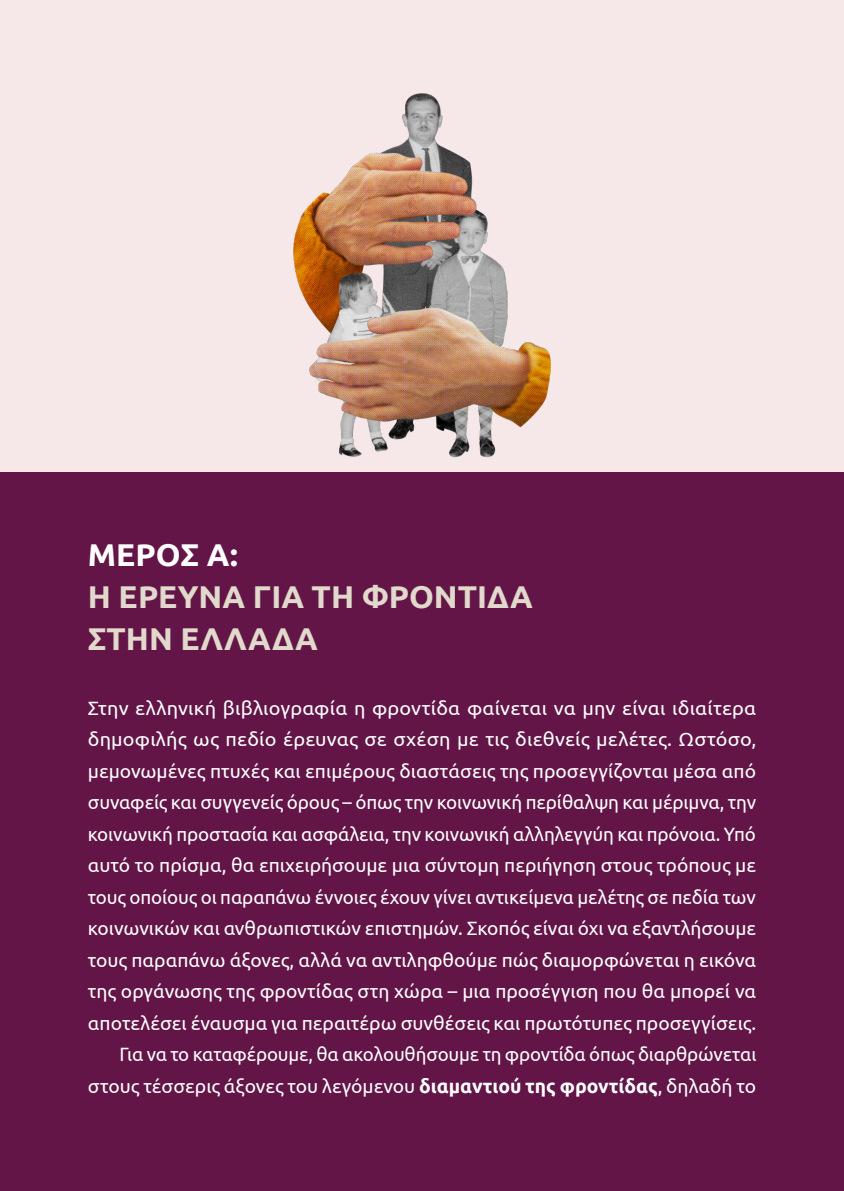
<style>
.page{position:relative;width:844px;height:1191px;background:#fff}
.page>*{position:absolute;margin:0;border:0;box-sizing:border-box;transform-origin:0 0}
.t1{font:700 31.5px/42px "Ubuntu";color:#e1d9cb}
.t2{font:700 31.5px "Ubuntu";color:#fff}
.t3{font:19.25px/31.5px "Ubuntu";color:#fff;text-align:right}
.s1{font-weight:700}
</style>
<div class="page">
<div style="left:0;top:472px;width:843px;height:719px;background:#631548"></div>
<div style="left:0;top:0;width:843px;height:472px;background:#f6e8e8"></div>
<img style="left:293px;top:93px;width:258px;height:365px">
<h1 class="t2" style="left:88px;top:536px;width:151px">ΜΈΡΟΣ Α:</h1>
<h1 class="t1" style="left:88px;top:575px;width:446px">Η ΈΡΕΥΝΑ ΓΙΑ ΤΗ ΦΡΟΝΤΊΔΑ<br>ΣΤΗΝ ΕΛΛΆΔΑ</h1>
<p class="t3" style="left:88px;top:691px;width:670px">Στην ελληνική βιβλιογραφία η φροντίδα φαίνεται να μην είναι ιδιαίτερα δημοφιλής ως πεδίο έρευνας σε σχέση με τις διεθνείς μελέτες. Ωστόσο, μεμονωμένες πτυχές και επιμέρους διαστάσεις της προσεγγίζονται μέσα από συναφείς και συγγενείς όρους – όπως την κοινωνική περίθαλψη και μέριμνα, την κοινωνική προστασία και ασφάλεια, την κοινωνική αλληλεγγύη και πρόνοια. Υπό αυτό το πρίσμα, θα επιχειρήσουμε μια σύντομη περιήγηση στους τρόπους με τους οποίους οι παραπάνω έννοιες έχουν γίνει αντικείμενα μελέτης σε πεδία των κοινωνικών και ανθρωπιστικών επιστημών. Σκοπός είναι όχι να εξαντλήσουμε τους παραπάνω άξονες, αλλά να αντιληφθούμε πώς διαμορφώνεται η εικόνα της οργάνωσης της φροντίδας στη χώρα – μια προσέγγιση που θα μπορεί να αποτελέσει έναυσμα για περαιτέρω συνθέσεις και πρωτότυπες προσεγγίσεις.<br>Για να το καταφέρουμε, θα ακολουθήσουμε τη φροντίδα όπως διαρθρώνεται στους τέσσερις άξονες του λεγόμενου <span class="s1">διαμαντιού της φροντίδας</span>, δηλαδή το</p>
</div>
